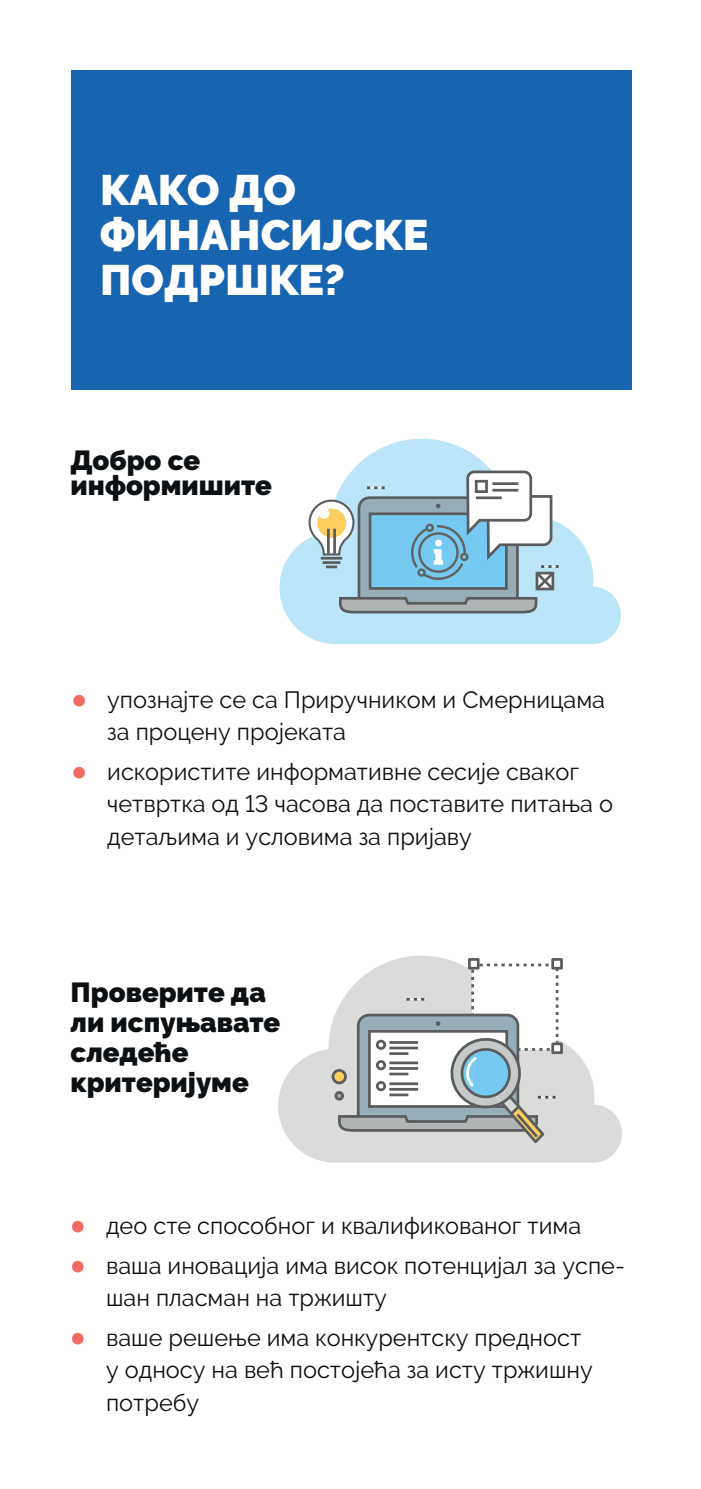
<style>
.page{position:relative;width:701px;height:1489px;background:#fff}
.page>*{position:absolute;margin:0;border:0;box-sizing:border-box;transform-origin:0 0}
.t1{font:900 42.5px/45px "Raleway";color:#fff}
.t2{font:900 27.5px/30px "Raleway";color:#0d1012}
.t3{font:23.5px/32.5px "Raleway";color:#0d1012}
</style>
<div class="page">
<div style="left:72px;top:71px;width:560px;height:319px;background:#1764b1"></div>
<svg style="left:279px;top:523px;width:342px;height:121px;fill:#bbe5f9"></svg>
<svg style="left:307px;top:438px;width:253px;height:176px"></svg>
<div style="left:476px;top:481px;width:10px;height:10px;background:#fff"></div>
<div style="left:475px;top:480px;width:13px;height:13px;border:3px solid #5a5c5d"></div>
<hr style="left:492px;top:482px;width:26px;height:3px;background:#5a5c5d">
<hr style="left:492px;top:489px;width:26px;height:2px;background:#5a5c5d">
<hr style="left:476px;top:496px;width:26px;height:3px;background:#5a5c5d">
<svg style="left:278px;top:955px;width:344px;height:207px;fill:#dbdbda"></svg>
<div style="left:472px;top:964px;width:85px;height:85px;background:#fff"></div>
<div style="left:471px;top:963px;width:87px;height:87px;border:3px dashed #5a5c5d"></div>
<div style="left:469px;top:959px;width:9px;height:9px;background:#fff"></div>
<div style="left:468px;top:958px;width:11px;height:11px;border:3px solid #5a5c5d"></div>
<div style="left:552px;top:959px;width:9px;height:9px;background:#fff"></div>
<div style="left:551px;top:958px;width:12px;height:11px;border:3px solid #5a5c5d"></div>
<div style="left:552px;top:1043px;width:9px;height:9px;background:#fff"></div>
<div style="left:551px;top:1042px;width:12px;height:11px;border:3px solid #5a5c5d"></div>
<div style="left:358px;top:1015px;width:160px;height:111px;background:#97aeb9;border-radius:11px"></div>
<div style="left:357px;top:1013px;width:162px;height:114px;border:3px solid #5a5c5d;border-radius:11px"></div>
<div style="left:369px;top:1031px;width:138px;height:75px;background:#fff"></div>
<div style="left:368px;top:1029px;width:140px;height:78px;border:3px solid #5a5c5d"></div>
<svg style="left:333px;top:1070px;width:12px;height:12px"></svg>
<div style="left:331px;top:1068px;width:16px;height:16px;border:3px solid #5a5c5d;border-radius:50%"></div>
<div style="left:334px;top:1091px;width:10px;height:9px;border:3px solid #5a5c5d;border-radius:50%"></div>
<svg style="left:406px;top:997px;width:20px;height:3px"></svg>
<svg style="left:337px;top:1036px;width:220px;height:109px"></svg>
<svg style="left:436px;top:1021px;width:4px;height:4px"></svg>
<h1 class="t1" style="left:100px;top:168px;width:330px">КАКО ДО<br>ФИНАНСИЈСКЕ<br>ПОДРШКЕ?</h1>
<p class="t2" style="left:71px;top:447px;width:203px;line-height:25px">Добро се информишите</p>
<p class="t3" style="left:107px;top:683px;width:499px">упознајте се са Приручником и Смерницама за процену пројеката</p>
<p class="t3" style="left:107px;top:755px;width:507px">искористите информативне сесије сваког четвртка од 13 часова да поставите питања о детаљима и условима за пријаву</p>
<p class="t2" style="left:71px;top:977px;width:211px">Проверите да ли испуњавате следеће критеријуме</p>
<p class="t3" style="left:106px;top:1205px;width:520px;line-height:39.5px">део сте способног и квалификованог тима ваша иновација има висок потенцијал за успе-</p>
<p class="t3" style="left:106px;top:1278px;width:476px;line-height:39.5px">шан пласман на тржишту<br>ваше решење има конкурентску предност</p>
<p class="t3" style="left:106px;top:1353px;width:488px">у односу на већ постојећа за исту тржишну потребу</p>
</div>
